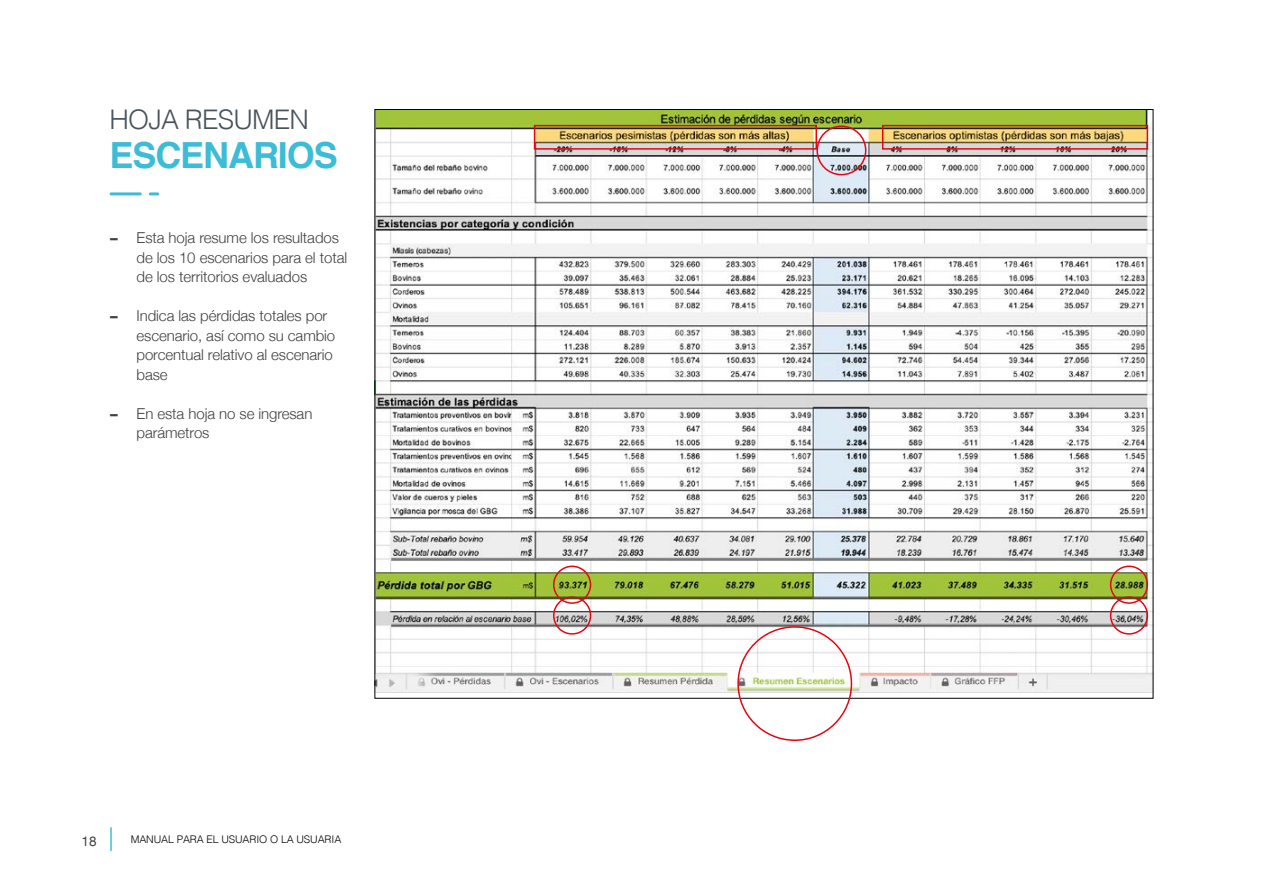
<style>
.page{position:relative;width:1263px;height:893px;background:#fff}
.page>*{position:absolute;margin:0;border:0;box-sizing:border-box;transform-origin:0 0}
.título{font:700 36px "Helvetica";letter-spacing:-.03em;color:#3cbcd7}
.título-2{font:300 27px "Helvetica";letter-spacing:-.03em;color:#48535b}
.t1{font:300 15px/19.5px "Helvetica Neue";letter-spacing:-.005em;color:#404040}
.t2{font:13.5px "Helvetica Neue";color:#404040}
.t3{font:300 10.5px "Helvetica";letter-spacing:-.01em;color:#000}
.s1{font-family:"Helvetica Neue LT Pro";font-weight:800}
</style>
<div class="page">
<hr style="left:110px;top:827px;width:2px;height:24px;background:#3cbcd7">
<hr style="left:111px;top:192px;width:29px;height:3px;background:#3cbcd7">
<svg style="left:150px;top:192px;width:8px;height:3px"></svg>
<img style="left:377px;top:111px;width:774px;height:581px">
<div style="left:737px;top:626px;width:115px;height:115px;border:2px solid #e30613;border-radius:50%"></div>
<div style="left:553px;top:566px;width:38px;height:38px;border:2px solid #e30613;border-radius:50%"></div>
<div style="left:1110px;top:566px;width:38px;height:38px;border:2px solid #e30613;border-radius:50%"></div>
<div style="left:553px;top:596px;width:38px;height:39px;border:2px solid #e30613;border-radius:50%"></div>
<div style="left:1110px;top:596px;width:38px;height:39px;border:2px solid #e30613;border-radius:50%"></div>
<div style="left:816px;top:125px;width:50px;height:50px;border:2px solid #e30613;border-radius:50%"></div>
<div style="left:534px;top:125px;width:283px;height:25px;border:2px solid #e30613"></div>
<div style="left:882px;top:125px;width:266px;height:25px;border:2px solid #e30613"></div>
<p class="título-2" style="left:110px;top:96px;width:201px">HOJA RESUMEN</p>
<p class="título" style="left:110px;top:126px;width:230px">ESCENARIOS</p>
<p class="t1" style="left:136px;top:227px;width:212px;text-indent:-27px"><span class="s1">−</span> Esta hoja resume los resultados de los 10 escenarios para el total de los territorios evaluados</p>
<p class="t1" style="left:136px;top:305px;width:200px;text-indent:-27px"><span class="s1">−</span> Indica las pérdidas totales por escenario, así como su cambio porcentual relativo al escenario base</p>
<p class="t1" style="left:136px;top:402px;width:177px;text-indent:-27px"><span class="s1">−</span> En esta hoja no se ingresan parámetros</p>
<p class="t2" style="left:82px;top:831px;width:17px">18</p>
<p class="t3" style="left:131px;top:830px;width:212px">MANUAL PARA EL USUARIO O LA USUARIA</p>
</div>
